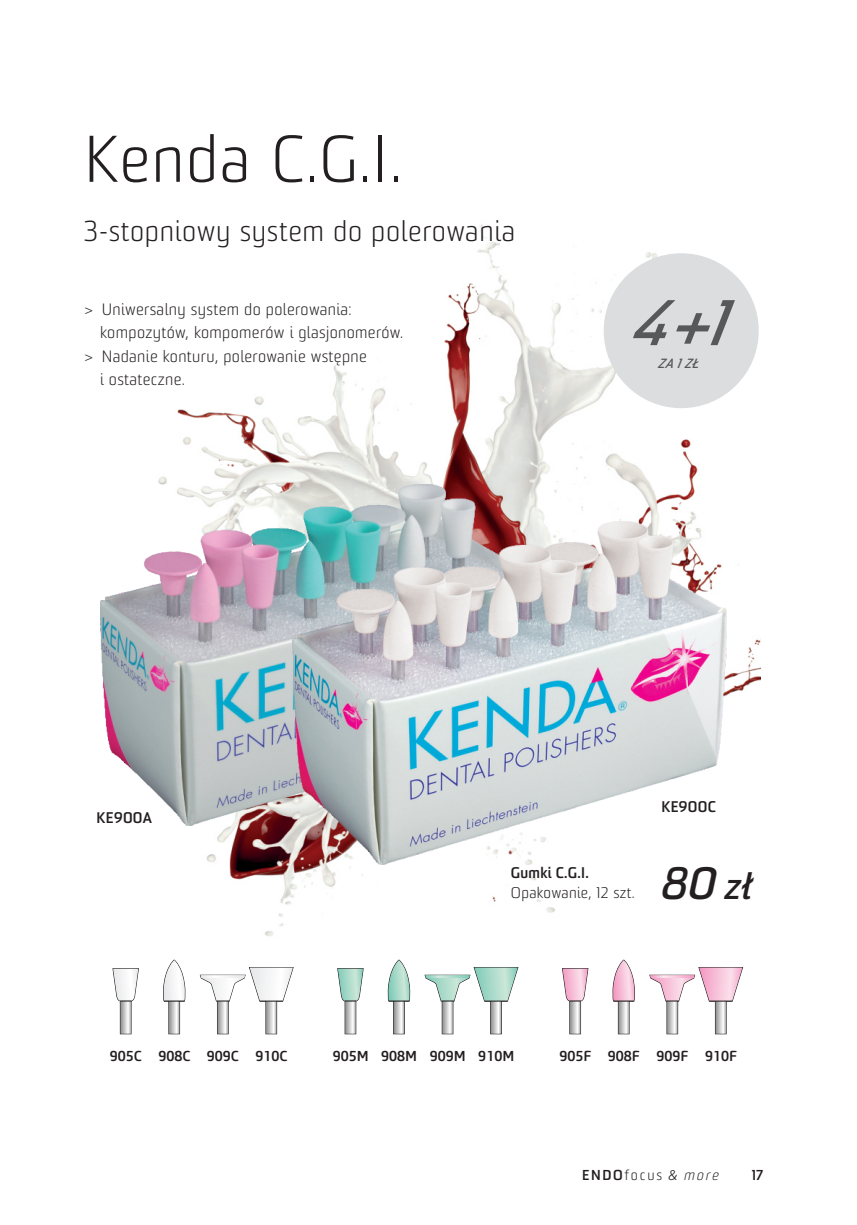
<style>
.page{position:relative;width:857px;height:1225px;background:#fff}
.page>*{position:absolute;margin:0;border:0;box-sizing:border-box;transform-origin:0 0}
.t1{font:300 64px "Sommet";letter-spacing:.025em;color:#231f20}
.t2{font:italic 700 62.6px "Sommet";color:#57585a}
.t3{font:italic 700 44px "Sommet";color:#231f20}
.t4{font:300 28px "Sommet";letter-spacing:.025em;color:#231f20}
.t5{font:300 16px "Sommet";letter-spacing:.025em;color:#231f20}
.t6{font:700 15px "Sommet";letter-spacing:.02em;color:#231f20}
.t7{font:300 15px "Sommet";letter-spacing:.025em;color:#231f20}
.t8{font:500 14.4px "Core Sans M55";color:#231f20}
.t9{font:300 14px "Sommet";letter-spacing:.135em;color:#231f20}
.t10{font:700 14px "Sommet";color:#231f20}
.t11{font:italic 700 13px "Sommet";color:#57585a}
.s1{font-size:36px}
.s2{font-weight:700}
.s3{font-family:"Verb";font-style:italic}
.s4{font-style:italic}
</style>
<div class="page">
<img style="left:100px;top:224px;width:660px;height:713px">
<img style="left:101px;top:485px;width:430px;height:340px">
<div style="left:603px;top:253px;width:155px;height:155px;background:#dcdddf;border-radius:50%"></div>
<svg style="left:649px;top:967px;width:94px;height:67px"></svg>
<svg style="left:612px;top:960px;width:23px;height:74px"></svg>
<svg style="left:562px;top:968px;width:26px;height:66px"></svg>
<svg style="left:424px;top:967px;width:95px;height:67px"></svg>
<svg style="left:387px;top:960px;width:23px;height:74px"></svg>
<svg style="left:337px;top:968px;width:27px;height:66px"></svg>
<svg style="left:199px;top:967px;width:95px;height:67px"></svg>
<svg style="left:163px;top:960px;width:23px;height:74px"></svg>
<svg style="left:112px;top:968px;width:27px;height:66px"></svg>
<img style="left:292px;top:521px;width:434px;height:343px">
<h1 class="t1" style="left:84px;top:134px;width:319px">Kenda C.G.I.</h1>
<h3 class="t4" style="left:83px;top:220px;width:433px">3-stopniowy system do polerowania</h3>
<p class="t5" style="left:84px;top:302px;width:269px">&gt; Uniwersalny system do polerowania:</p>
<p class="t5" style="left:100px;top:326px;width:304px">kompozytów, kompomerów i glasjonomerów.</p>
<p class="t5" style="left:84px;top:349px;width:284px">&gt; Nadanie konturu, polerowanie wstępne</p>
<p class="t5" style="left:100px;top:373px;width:86px">i ostateczne.</p>
<h2 class="t2" style="left:628px;top:298px;width:95px">4+1</h2>
<p class="t11" style="left:657px;top:358px;width:42px">ZA 1 ZŁ</p>
<p class="t6" style="left:97px;top:811px;width:57px">KE900A</p>
<p class="t6" style="left:661px;top:800px;width:56px">KE900C</p>
<p class="t6" style="left:510px;top:867px;width:79px">Gumki C.G.I.</p>
<p class="t7" style="left:510px;top:886px;width:125px">Opakowanie, 12 szt.</p>
<h3 class="t3" style="left:659px;top:865px;width:92px">80 <span class="s1">zł</span></h3>
<p class="t8" style="left:110px;top:1050px;width:179px">905C 908C 909C 910C</p>
<p class="t8" style="left:332px;top:1050px;width:183px">905M 908M 909M 910M</p>
<p class="t8" style="left:559px;top:1050px;width:179px">905F 908F 909F 910F</p>
<p class="t9" style="left:582px;top:1169px;width:137px"><span class="s2">ENDO</span>focus <span class="s3">&amp;</span> <span class="s4">more</span></p>
<p class="t10" style="left:751px;top:1169px;width:13px">17</p>
</div>
